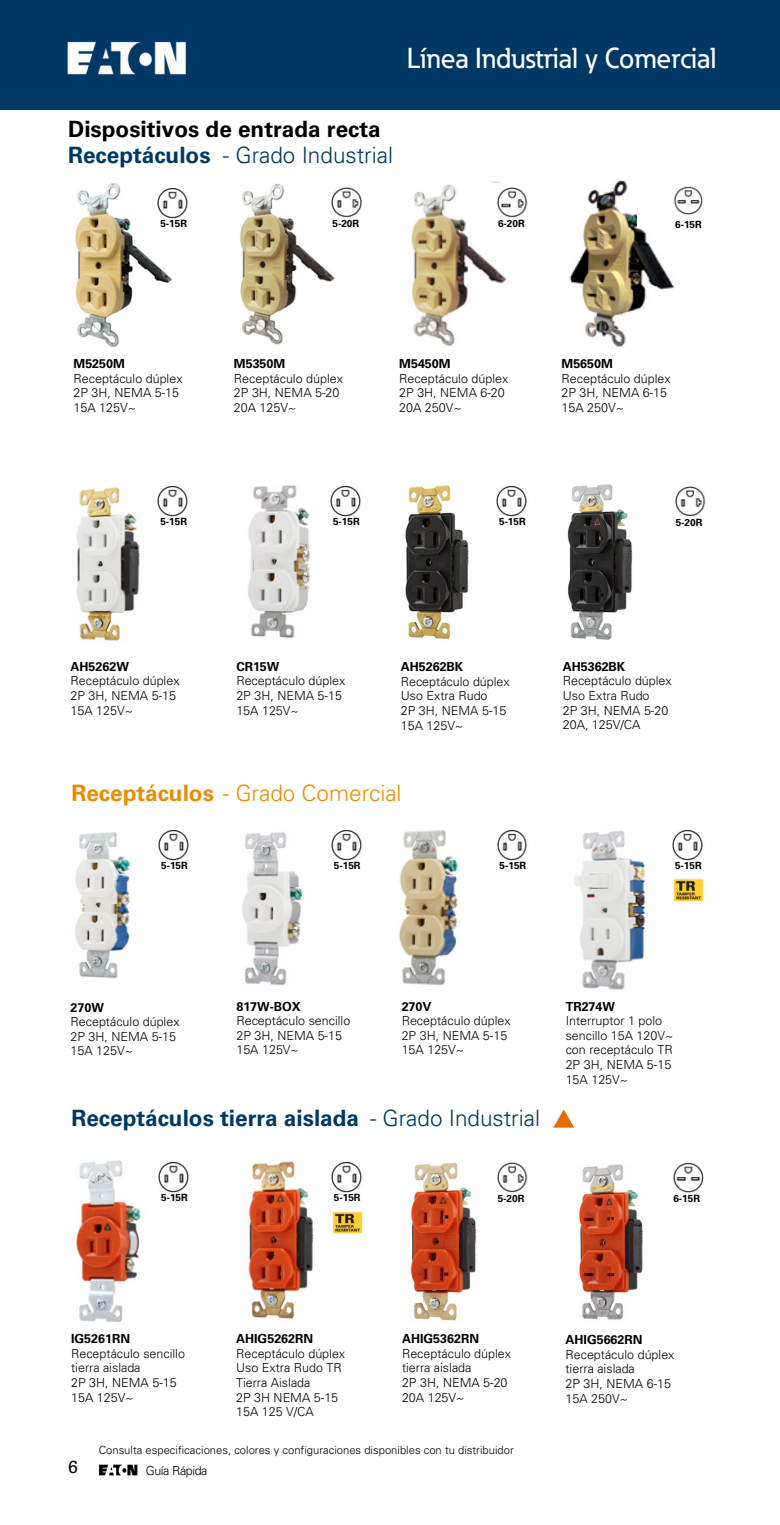
<style>
.page{position:relative;width:780px;height:1525px;background:#fff}
.page>*{position:absolute;margin:0;border:0;box-sizing:border-box;transform-origin:0 0}
.t1{font:500 28.5px "Eaton";color:#fff}
.t2{font:700 22.5px "Univers LT Std";color:#003865}
.t3{font:300 22.5px "Univers LT Std";color:#003865}
.t4{font:300 22.5px "Univers LT Std";color:#ed8b00}
.t5{font:700 22.5px "Univers LT Std";color:#000}
.t6{font:17.5px "Univers LT Std";color:#000}
.t7{font:300 12.5px/14.5px "Univers LT Std";color:#000}
.t8{font:300 12.5px "Univers LT Std";letter-spacing:-.035em;color:#000}
.t9{font:300 11.25px "Univers LT Std";color:#000}
.t10{font:700 10px "Univers LT Std";color:#000}
.s1{font-weight:700}
</style>
<div class="page">
<div style="left:0;top:0;width:780px;height:109px;background:#003865"></div>
<img style="left:67px;top:41px;width:119px;height:34px">
<img style="left:99px;top:1464px;width:39px;height:12px">
<img style="left:240px;top:184px;width:95px;height:161px">
<img style="left:411px;top:181px;width:96px;height:166px">
<img style="left:569px;top:180px;width:106px;height:168px">
<div style="left:667px;top:186px;width:48px;height:48px;background:#fff"></div>
<img style="left:674px;top:186px;width:29px;height:29px">
<img style="left:248px;top:485px;width:62px;height:153px">
<img style="left:76px;top:487px;width:64px;height:154px">
<img style="left:242px;top:832px;width:61px;height:154px">
<img style="left:574px;top:830px;width:72px;height:160px">
<img style="left:76px;top:1160px;width:65px;height:162px">
<img style="left:248px;top:1161px;width:91px;height:158px">
<img style="left:410px;top:1162px;width:67px;height:159px">
<img style="left:579px;top:1164px;width:64px;height:156px">
<div style="left:469px;top:183px;width:68px;height:57px;background:#fff"></div>
<img style="left:497px;top:187px;width:30px;height:30px">
<div style="left:501px;top:199px;width:9px;height:10px;background:#fff"></div>
<svg style="left:501px;top:202px;width:11px;height:6px"></svg>
<img style="left:673px;top:1162px;width:31px;height:30px">
<svg style="left:553px;top:1109px;width:21px;height:18px"></svg>
<div style="left:314px;top:183px;width:53px;height:57px;background:#fff"></div>
<img style="left:332px;top:187px;width:30px;height:30px">
<img style="left:331px;top:830px;width:31px;height:30px">
<img style="left:331px;top:486px;width:30px;height:30px">
<img style="left:159px;top:830px;width:30px;height:30px">
<img style="left:158px;top:486px;width:30px;height:30px">
<img style="left:75px;top:183px;width:103px;height:165px">
<img style="left:158px;top:189px;width:30px;height:30px">
<img style="left:497px;top:487px;width:30px;height:30px">
<img style="left:497px;top:830px;width:30px;height:30px">
<img style="left:674px;top:878px;width:30px;height:23px">
<img style="left:673px;top:830px;width:30px;height:30px">
<img style="left:159px;top:1162px;width:30px;height:30px">
<img style="left:333px;top:1211px;width:30px;height:22px">
<img style="left:331px;top:1162px;width:31px;height:30px">
<img style="left:675px;top:487px;width:30px;height:30px">
<img style="left:497px;top:1162px;width:30px;height:30px">
<div style="left:637px;top:171px;width:37px;height:57px;background:#fff"></div>
<img style="left:405px;top:485px;width:64px;height:155px">
<img style="left:567px;top:484px;width:66px;height:156px">
<img style="left:75px;top:832px;width:56px;height:147px">
<img style="left:398px;top:830px;width:61px;height:155px">
<h4 class="t1" style="left:407px;top:41px;width:311px">Línea Industrial y Comercial</h4>
<p class="t5" style="left:68px;top:121px;width:314px">Dispositivos de entrada recta</p>
<p class="t3" style="left:223px;top:146px;width:172px">- Grado Industrial</p>
<p class="t2" style="left:68px;top:146px;width:144px">Receptáculos</p>
<h4 class="t10" style="left:160px;top:220px;width:28px">5-15R</h4>
<h4 class="t10" style="left:332px;top:220px;width:28px">5-20R</h4>
<p class="t10" style="left:498px;top:220px;width:28px">6-20R</p>
<p class="t10" style="left:675px;top:221px;width:28px">6-15R</p>
<p class="t7" style="left:74px;top:358px;width:111px"><span class="s1">M5250M<br></span>Receptáculo dúplex<br>2P 3H, NEMA 5-15<br>15A 125V~</p>
<p class="t7" style="left:234px;top:358px;width:111px"><span class="s1">M5350M<br></span>Receptáculo dúplex<br>2P 3H, NEMA 5-20<br>20A 125V~</p>
<p class="t7" style="left:562px;top:358px;width:111px"><span class="s1">M5650M<br></span>Receptáculo dúplex<br>2P 3H, NEMA 6-15<br>15A 250V~</p>
<p class="t7" style="left:399px;top:358px;width:111px"><span class="s1">M5450M<br></span>Receptáculo dúplex<br>2P 3H, NEMA 6-20<br>20A 250V~</p>
<p class="t10" style="left:160px;top:517px;width:28px">5-15R</p>
<p class="t10" style="left:333px;top:517px;width:28px">5-15R</p>
<p class="t10" style="left:499px;top:518px;width:28px">5-15R</p>
<h4 class="t10" style="left:676px;top:519px;width:28px">5-20R</h4>
<p class="t7" style="left:71px;top:661px;width:111px"><span class="s1">AH5262W<br></span>Receptáculo dúplex<br>2P 3H, NEMA 5-15<br>15A 125V~</p>
<p class="t7" style="left:236px;top:661px;width:111px"><span class="s1">CR15W<br></span>Receptáculo dúplex<br>2P 3H, NEMA 5-15<br>15A 125V~</p>
<p class="t7" style="left:563px;top:661px;width:111px"><span class="s1">AH5362BK<br></span>Receptáculo dúplex<br>Uso Extra Rudo<br>2P 3H, NEMA 5-20<br>20A, 125V/CA</p>
<h4 class="t7" style="left:401px;top:661px;width:111px"><span class="s1">AH5262BK<br></span>Receptáculo dúplex<br>Uso Extra Rudo<br>2P 3H, NEMA 5-15<br>15A 125V~</h4>
<h4 class="t4" style="left:71px;top:785px;width:332px"><span class="s1">Receptáculos</span> - Grado Comercial</h4>
<p class="t10" style="left:161px;top:861px;width:28px">5-15R</p>
<h4 class="t10" style="left:334px;top:861px;width:28px">5-15R</h4>
<h4 class="t10" style="left:500px;top:861px;width:28px">5-15R</h4>
<p class="t10" style="left:675px;top:861px;width:28px">5-15R</p>
<h4 class="t7" style="left:71px;top:1001px;width:111px"><span class="s1">270W<br></span>Receptáculo dúplex<br>2P 3H, NEMA 5-15<br>15A 125V~</h4>
<p class="t7" style="left:236px;top:1000px;width:115px"><span class="s1">817W-BOX<br></span>Receptáculo sencillo<br>2P 3H, NEMA 5-15<br>15A 125V~</p>
<p class="t7" style="left:566px;top:1000px;width:109px"><span class="s1">TR274W<br></span>Interruptor 1 polo sencillo 15A 120V~ con receptáculo TR<br>2P 3H, NEMA 5-15<br>15A 125V~</p>
<p class="t7" style="left:402px;top:1000px;width:111px"><span class="s1">270V<br></span>Receptáculo dúplex<br>2P 3H, NEMA 5-15<br>15A 125V~</p>
<h5 class="t2" style="left:71px;top:1109px;width:289px">Receptáculos tierra aislada</h5>
<p class="t3" style="left:370px;top:1109px;width:172px">- Grado Industrial</p>
<h2 class="t10" style="left:161px;top:1194px;width:28px">5-15R</h2>
<p class="t10" style="left:334px;top:1194px;width:28px">5-15R</p>
<p class="t10" style="left:498px;top:1195px;width:28px">5-20R</p>
<p class="t10" style="left:673px;top:1195px;width:28px">6-15R</p>
<p class="t7" style="left:71px;top:1333px;width:115px"><span class="s1">IG5261RN<br></span>Receptáculo sencillo tierra aislada<br>2P 3H, NEMA 5-15<br>15A 125V~</p>
<p class="t7" style="left:236px;top:1333px;width:111px"><span class="s1">AHIG5262RN<br></span>Receptáculo dúplex<br>Uso Extra Rudo TR<br>Tierra Aislada<br>2P 3H NEMA 5-15<br>15A 125 V/CA</p>
<p class="t7" style="left:565px;top:1334px;width:111px"><span class="s1">AHIG5662RN<br></span>Receptáculo dúplex tierra aislada<br>2P 3H, NEMA 6-15<br>15A 250V~</p>
<h4 class="t7" style="left:402px;top:1333px;width:111px"><span class="s1">AHIG5362RN<br></span>Receptáculo dúplex tierra aislada<br>2P 3H, NEMA 5-20<br>20A 125V~</h4>
<h4 class="t6" style="left:68px;top:1460px;width:11px">6</h4>
<h2 class="t9" style="left:99px;top:1445px;width:417px">Consulta especificaciones, colores y configuraciones disponibles con tu distribuidor</h2>
<p class="t8" style="left:146px;top:1465px;width:63px">Guía Rápida</p>
</div>
